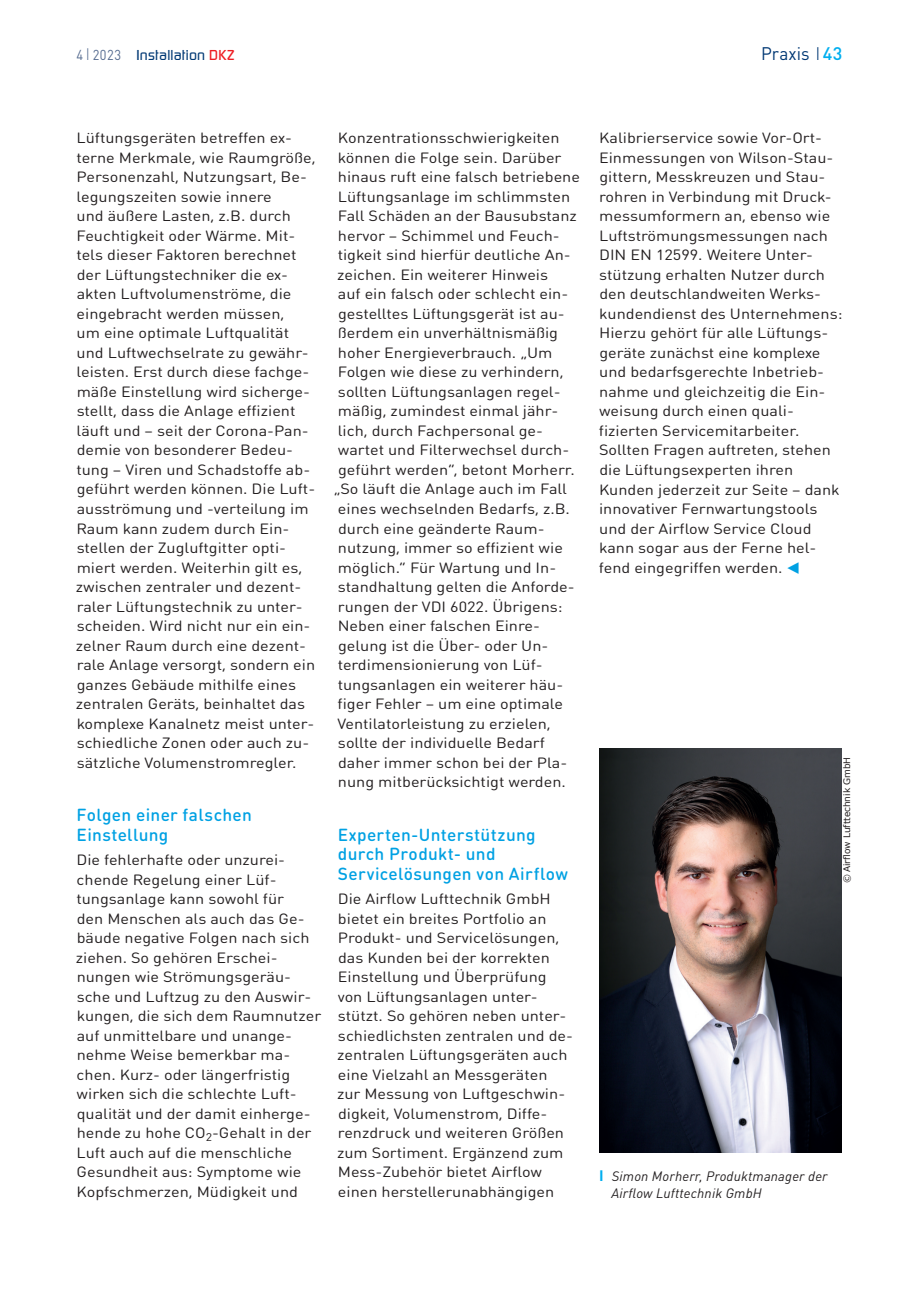
<style>
.page{position:relative;width:919px;height:1289px;background:#fff}
.page>*{position:absolute;margin:0;border:0;box-sizing:border-box;transform-origin:0 0}
.t1{font:18px "DINOT";letter-spacing:.005em;color:#013874;scale:.95 1}
.t2{font:500 17.25px/19.5px "DIN Round OT";letter-spacing:.02em;color:#00a1e3}
.t3{font:14.7px/19.5px "DIN Round OT";color:#231f20;scale:1.1 1}
.t4{font:500 14.25px "Continuum";letter-spacing:.015em;color:#013874}
.t5{font:italic 13.5px/16.8px "DINOT";letter-spacing:.01em;color:#231f20}
.t6{font:9px "Verdana";color:#231f20}
.s1{font-family:"DINOT";font-weight:400;color:#566c90}
.s2{font-family:"DINOT";font-weight:300;font-size:16.5px;color:#566c90}
.s3{color:#ee1d23}
.s4{font-weight:300}
.s5{font-weight:500;color:#00aeef}
.s6{color:#00a1e3}
.s7{font-weight:700;font-style:normal;font-size:15px;color:#00aeef}
</style>
<div class="page">
<img style="left:599px;top:748px;width:242px;height:404px">
<p class="t4" style="left:77px;top:46px;width:159px"><span class="s1">4</span> <span class="s2">I</span> <span class="s1">2023</span> Installation <span class="s3">DKZ</span></p>
<p class="t1" style="left:761px;top:40px;width:87px">Praxis <span class="s4">I</span><span class="s5">43</span></p>
<p class="t3" style="left:76px;top:128px;width:219px">Lüftungsgeräten betreffen ex&shy;terne Merkmale, wie Raumgröße,<br>Personenzahl, Nutzungsart, Be&shy;legungszeiten sowie innere<br>und äußere Lasten, z.B. durch<br>Feuchtigkeit oder Wärme. Mit&shy;tels dieser Faktoren berechnet der Lüftungstechniker die ex&shy;akten Luftvolumenströme, die eingebracht werden müssen,<br>um eine optimale Luftqualität und Luftwechselrate zu gewähr&shy;leisten. Erst durch diese fachge&shy;mäße Einstellung wird sicherge&shy;stellt, dass die Anlage effizient läuft und – seit der Corona-Pan&shy;demie von besonderer Bedeu&shy;tung – Viren und Schadstoffe ab&shy;geführt werden können. Die Luft&shy;ausströmung und -verteilung im<br>Raum kann zudem durch Ein&shy;stellen der Zugluftgitter opti&shy;miert werden. Weiterhin gilt es, zwischen zentraler und dezent&shy;raler Lüftungstechnik zu unter&shy;scheiden. Wird nicht nur ein ein&shy;zelner Raum durch eine dezent&shy;rale Anlage versorgt, sondern ein ganzes Gebäude mithilfe eines zentralen Geräts, beinhaltet das komplexe Kanalnetz meist unter&shy;schiedliche Zonen oder auch zu&shy;sätzliche Volumenstromregler.</p>
<p class="t2" style="left:77px;top:805px;width:177px">Folgen einer falschen<br>Einstellung</p>
<p class="t3" style="left:76px;top:849px;width:224px">Die fehlerhafte oder unzurei&shy;chende Regelung einer Lüf&shy;tungsanlage kann sowohl für<br>den Menschen als auch das Ge&shy;bäude negative Folgen nach sich ziehen. So gehören Erschei&shy;nungen wie Strömungsgeräu&shy;sche und Luftzug zu den Auswir&shy;kungen, die sich dem Raumnutzer auf unmittelbare und unange&shy;nehme Weise bemerkbar ma&shy;chen. Kurz- oder längerfristig wirken sich die schlechte Luft&shy;qualität und der damit einherge&shy;hende zu hohe CO<sub>2</sub>-Gehalt in der<br>Luft auch auf die menschliche<br>Gesundheit aus: Symptome wie<br>Kopfschmerzen, Müdigkeit und</p>
<p class="t3" style="left:333px;top:128px;width:225px">Konzentrationsschwierigkeiten können die Folge sein. Darüber hinaus ruft eine falsch betriebene<br>Lüftungsanlage im schlimmsten<br>Fall Schäden an der Bausubstanz hervor – Schimmel und Feuch&shy;tigkeit sind hierfür deutliche An&shy;zeichen. Ein weiterer Hinweis<br>auf ein falsch oder schlecht ein&shy;gestelltes Lüftungsgerät ist au&shy;ßerdem ein unverhältnismäßig hoher Energieverbrauch. „Um<br>Folgen wie diese zu verhindern, sollten Lüftungsanlagen regel&shy;mäßig, zumindest einmal jähr&shy;lich, durch Fachpersonal ge&shy;wartet und Filterwechsel durch&shy;geführt werden“, betont Morherr. „So läuft die Anlage auch im Fall eines wechselnden Bedarfs, z.B. durch eine geänderte Raum&shy;nutzung, immer so effizient wie möglich.“ Für Wartung und In&shy;standhaltung gelten die Anforde&shy;rungen der VDI 6022. Übrigens:<br>Neben einer falschen Einre&shy;gelung ist die Über- oder Un&shy;terdimensionierung von Lüf&shy;tungsanlagen ein weiterer häu&shy;figer Fehler – um eine optimale<br>Ventilatorleistung zu erzielen, sollte der individuelle Bedarf daher immer schon bei der Pla&shy;nung mitberücksichtigt werden.</p>
<p class="t2" style="left:338px;top:824px;width:231px">Experten-Unterstützung durch Produkt- und<br>Servicelösungen von Airflow</p>
<p class="t3" style="left:337px;top:888px;width:216px">Die Airflow Lufttechnik GmbH bietet ein breites Portfolio an<br>Produkt- und Servicelösungen, das Kunden bei der korrekten<br>Einstellung und Überprüfung von Lüftungsanlagen unter&shy;stützt. So gehören neben unter&shy;schiedlichsten zentralen und de&shy;zentralen Lüftungsgeräten auch eine Vielzahl an Messgeräten zur Messung von Luftgeschwin&shy;digkeit, Volumenstrom, Diffe&shy;renzdruck und weiteren Größen zum Sortiment. Ergänzend zum<br>Mess-Zubehör bietet Airflow einen herstellerunabhängigen</p>
<p class="t3" style="left:599px;top:128px;width:223px">Kalibrierservice sowie Vor-Ort-<br>Einmessungen von Wilson-Stau&shy;gittern, Messkreuzen und Stau&shy;rohren in Verbindung mit Druck&shy;messumformern an, ebenso wie<br>Luftströmungsmessungen nach<br>DIN EN 12599. Weitere Unter&shy;stützung erhalten Nutzer durch den deutschlandweiten Werks&shy;kundendienst des Unternehmens:<br>Hierzu gehört für alle Lüftungs&shy;geräte zunächst eine komplexe und bedarfsgerechte Inbetrieb&shy;nahme und gleichzeitig die Ein&shy;weisung durch einen quali&shy;fizierten Servicemitarbeiter.<br>Sollten Fragen auftreten, stehen die Lüftungsexperten ihren<br>Kunden jederzeit zur Seite – dank innovativer Fernwartungstools und der Airflow Service Cloud kann sogar aus der Ferne hel&shy;fend eingegriffen werden. <span class="s6">▼</span></p>
<p class="t6" style="left:840px;top:882px;width:127px;rotate:-90deg">© Airflow Lufttechnik GmbH</p>
<p class="t5" style="left:611px;top:1167px;width:218px;text-indent:-12px"><span class="s7">I</span> Simon Morherr, Produktmanager der<br>Airflow Lufttechnik GmbH</p>
</div>
